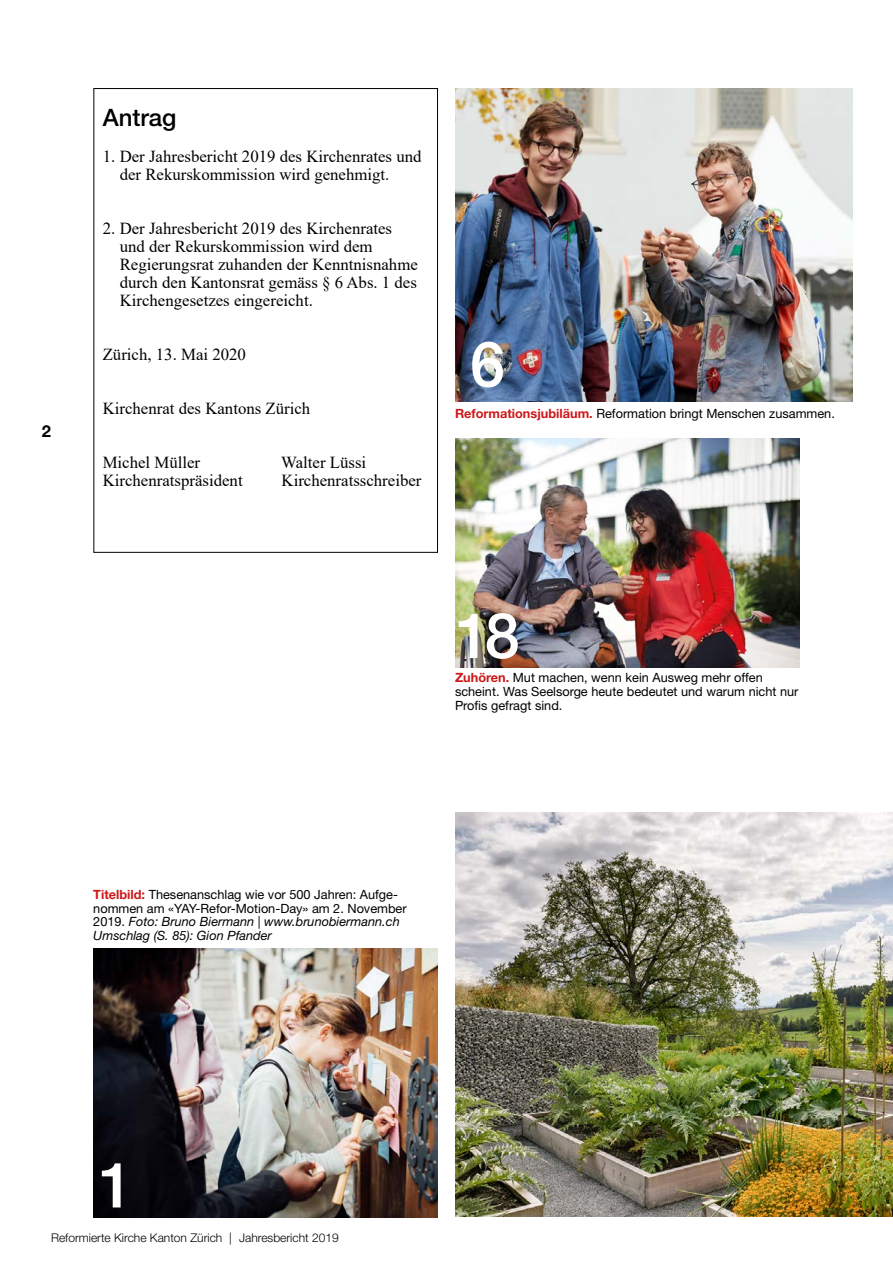
<style>
.page{position:relative;width:893px;height:1263px;background:#fff}
.page>*{position:absolute;margin:0;border:0;box-sizing:border-box;transform-origin:0 0}
.t1{font:500 63px "Helvetica Neue LT Pro";color:#fff}
.t2{font:500 24px "Helvetica Neue LT Pro";color:#000}
.t3{font:16.8px/18px "Times New Roman";color:#000}
.t4{font:700 16.5px "Helvetica Neue LT Pro";color:#000}
.t5{font:12.75px/13.6px "Helvetica Neue LT Pro";color:#000}
.t6{font:300 12px "Helvetica Neue LT Pro";color:#000}
.s1{font-weight:700;color:#cd1719}
.s2{font-style:italic}
</style>
<div class="page">
<img style="left:455px;top:88px;width:397px;height:314px">
<img style="left:455px;top:438px;width:344px;height:229px">
<img style="left:93px;top:948px;width:345px;height:270px">
<img style="left:455px;top:812px;width:438px;height:404px">
<div style="left:93px;top:88px;width:345px;height:465px;border:1px solid #000"></div>
<p class="t4" style="left:42px;top:421px;width:11px">2</p>
<h2 class="t2" style="left:103px;top:103px;width:75px">Antrag</h2>
<p class="t3" style="left:120px;top:147px;width:303px;text-indent:-17px">1. Der Jahresbericht 2019 des Kirchenrates und der Rekurskommission wird genehmigt.</p>
<p class="t3" style="left:120px;top:219px;width:300px;text-indent:-17px">2. Der Jahresbericht 2019 des Kirchenrates und der Rekurskommission wird dem Regierungsrat zuhanden der Kenntnisnahme durch den Kantonsrat gemäss § 6 Abs. 1 des Kirchengesetzes eingereicht.</p>
<p class="t3" style="left:103px;top:345px;width:145px">Zürich, 13. Mai 2020</p>
<p class="t3" style="left:103px;top:399px;width:209px">Kirchenrat des Kantons Zürich</p>
<p class="t3" style="left:103px;top:453px;width:99px">Michel Müller</p>
<p class="t3" style="left:281px;top:453px;width:86px">Walter Lüssi</p>
<p class="t3" style="left:103px;top:471px;width:141px">Kirchenratspräsident</p>
<p class="t3" style="left:282px;top:471px;width:141px">Kirchenratsschreiber</p>
<h1 class="t1" style="left:470px;top:326px;width:37px">6</h1>
<p class="t5" style="left:455px;top:406px;width:381px"><span class="s1">Reformationsjubiläum.</span> Reformation bringt Menschen zusammen.</p>
<h1 class="t1" style="left:455px;top:598px;width:66px">18</h1>
<p class="t5" style="left:455px;top:671px;width:345px"><span class="s1">Zuhören.</span> Mut machen, wenn kein Ausweg mehr offen scheint. Was Seelsorge heute bedeutet und warum nicht nur<br>Profis gefragt sind.</p>
<p class="t5" style="left:93px;top:887px;width:315px"><span class="s1">Titelbild:</span> Thesenanschlag wie vor 500 Jahren: Aufge&shy;nommen am «YAY-Refor-Motion-Day» am 2. November 2019. <span class="s2">Foto: Bruno Biermann | www.brunobiermann.ch Umschlag (S. 85): Gion Pfander</span></p>
<h1 class="t1" style="left:99px;top:1147px;width:37px">1</h1>
<p class="t6" style="left:51px;top:1230px;width:289px">Reformierte Kirche Kanton Zürich | Jahresbericht 2019</p>
</div>
